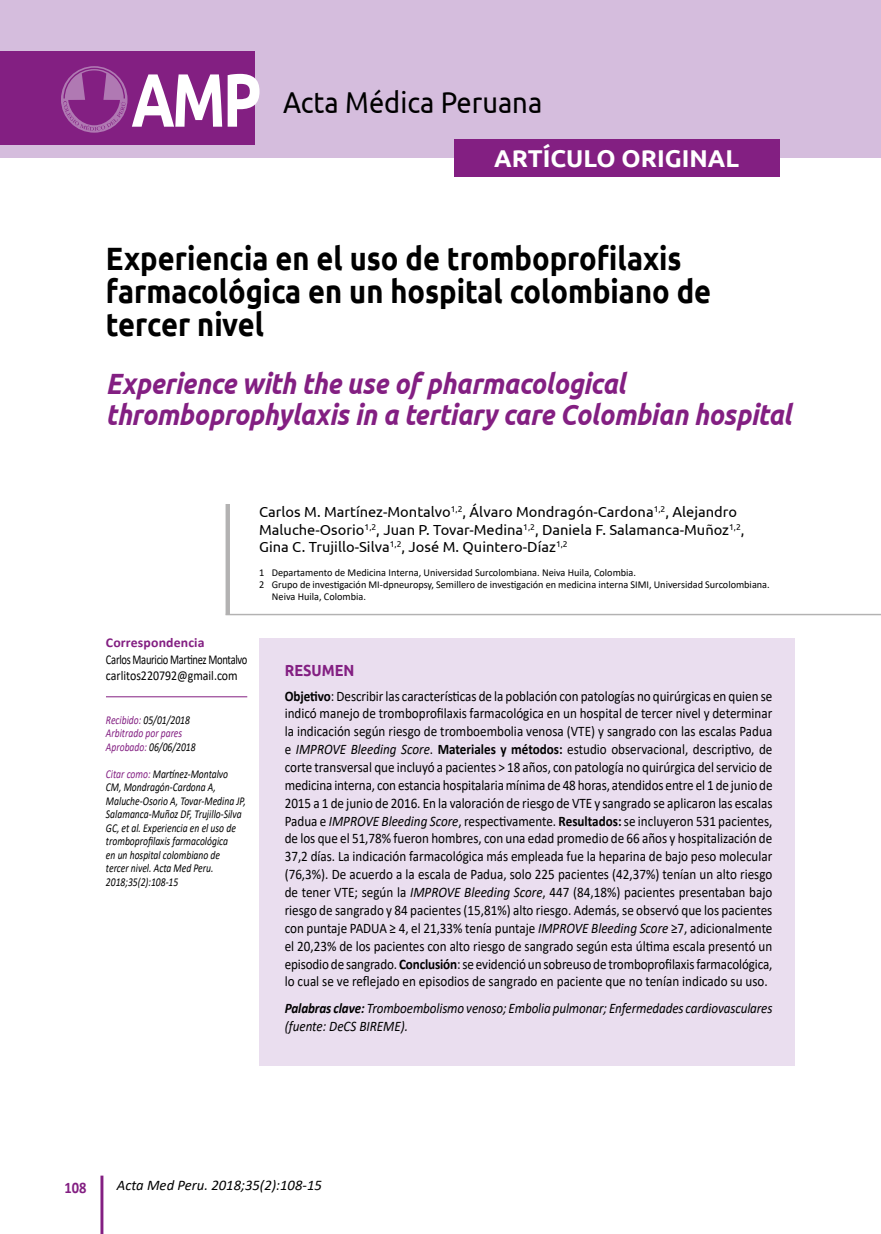
<style>
.page{position:relative;width:881px;height:1234px;background:#fff}
.page>*{position:absolute;margin:0;border:0;box-sizing:border-box;transform-origin:0 0}
.t1{font:700 75.3px "Ubuntu";color:#fff;scale:.8 1}
.t2{font:700 32.25px/33px "Ubuntu";color:#000;scale:.9 1}
.t3{font:30.15px "Ubuntu";color:#000;scale:.9 1}
.t4{font:italic 700 29.25px/31.5px "Ubuntu";letter-spacing:-.01em;color:#831f82;scale:.9 1}
.t5{font:700 24.3px "Ubuntu";color:#fff}
.t6{font:700 16.05px "Ubuntu";color:#831f82;scale:.9 1}
.t7{font:700 16.05px "Calibri";color:#831f82;scale:.9 1}
.t8{font:italic 14.7px "Calibri";color:#000}
.t9{font:14.55px/17.9px "Calibri";color:#000;text-align:justify;scale:.9 1}
.t10{font:14.55px/17.4px "Ubuntu";color:#000}
.t11{font:italic 14.55px/17.9px "Calibri";letter-spacing:-.01em;color:#000;scale:.9 1}
.t12{font:13.5px/16.5px "Calibri";letter-spacing:-.03em;color:#000;scale:.78 1}
.t13{font:700 13.5px "Calibri";letter-spacing:.01em;color:#831f82}
.t14{font:italic 12px/13.5px "Calibri";color:#000;scale:.8 1}
.t15{font:italic 12px/13.5px "Calibri";color:#831f82;scale:.8 1}
.t16{font:10.5px "Calibri";color:#000}
.s1{color:#000}
.s2{color:#831f82}
.s3{font-weight:700}
.s4{font-style:italic}
</style>
<div class="page">
<hr style="left:100px;top:1175px;width:3px;height:58px;background:#831f82">
<div style="left:0;top:0;width:880px;height:158px;background:#d5bddd"></div>
<div style="left:0;top:51px;width:254px;height:94px;background:#831f82"></div>
<svg style="left:61px;top:66px;width:66px;height:67px"></svg>
<svg style="left:63px;top:68px;width:62px;height:63px"></svg>
<div style="left:259px;top:638px;width:535px;height:427px;background:#eadeef"></div>
<div style="left:225px;top:504px;width:5px;height:110px;background:#b3b2b2"></div>
<hr style="left:225px;top:613px;width:655px;height:2px;background:#b3b2b2">
<hr style="left:106px;top:696px;width:141px;height:1px;background:#831f82">
<div style="left:454px;top:139px;width:325px;height:38px;background:#831f82"></div>
<h1 class="t1" style="left:131px;top:50px;width:164px">AMP</h1>
<h3 class="t3" style="left:283px;top:84px;width:289px">Acta Médica Peruana</h3>
<h3 class="t5" style="left:494px;top:142px;width:246px">ARTÍCULO ORIGINAL</h3>
<h2 class="t2" style="left:106px;top:240px;width:673px">Experiencia en el uso de tromboprofilaxis farmacológica en un hospital colombiano de tercer nivel</h2>
<h3 class="t4" style="left:106px;top:367px;width:763px">Experience with the use of pharmacological thromboprophylaxis in a tertiary care Colombian hospital</h3>
<p class="t10" style="left:259px;top:502px;width:486px">Carlos M. Martínez-Montalvo<sup>1,2</sup>, Álvaro Mondragón-Cardona<sup>1,2</sup>, Alejandro<br>Maluche-Osorio<sup>1,2</sup>, Juan P. Tovar-Medina<sup>1,2</sup>, Daniela F. Salamanca-Muñoz<sup>1,2</sup>,<br>Gina C. Trujillo-Silva<sup>1,2</sup>, José M. Quintero-Díaz<sup>1,2</sup></p>
<p class="t16" style="left:259px;top:565px;width:378px">1 Departamento de Medicina Interna, Universidad Surcolombiana. Neiva Huila, Colombia.</p>
<p class="t16" style="left:259px;top:577px;width:512px">2 Grupo de investigación MI-dpneuropsy, Semillero de investigación en medicina interna SIMI, Universidad Surcolombiana.</p>
<p class="t16" style="left:272px;top:589px;width:95px">Neiva Huila, Colombia.</p>
<p class="t13" style="left:106px;top:632px;width:100px">Correspondencia</p>
<p class="t12" style="left:106px;top:650px;width:183px">Carlos Mauricio Martinez Montalvo carlitos220792@gmail.com</p>
<p class="t15" style="left:106px;top:712px;width:113px">Recibido: <span class="s1">05/01/2018<br></span>Arbitrado por pares<br>Aprobado: <span class="s1">06/06/2018</span></p>
<p class="t14" style="left:106px;top:766px;width:176px"><span class="s2">Citar como:</span> Martínez-Montalvo<br>CM, Mondragón-Cardona A,<br>Maluche-Osorio A, Tovar-Medina JP,<br>Salamanca-Muñoz DF, Trujillo-Silva<br>GC, et al. Experiencia en el uso de tromboprofilaxis farmacológica<br>en un hospital colombiano de tercer nivel. Acta Med Peru.<br>2018;35(2):108-15</p>
<p class="t6" style="left:284px;top:659px;width:79px">RESUMEN</p>
<p class="t9" style="left:284px;top:686px;width:543px"><span class="s3">Objetivo</span>: Describir las características de la población con patologías no quirúrgicas en quien se indicó manejo de tromboprofilaxis farmacológica en un hospital de tercer nivel y determinar la indicación según riesgo de tromboembolia venosa (VTE) y sangrado con las escalas Padua e <span class="s4">IMPROVE Bleeding Score</span>. <span class="s3">Materiales y métodos:</span> estudio observacional, descriptivo, de corte transversal que incluyó a pacientes &gt; 18 años, con patología no quirúrgica del servicio de medicina interna, con estancia hospitalaria mínima de 48 horas, atendidos entre el 1 de junio de 2015 a 1 de junio de 2016. En la valoración de riesgo de VTE y sangrado se aplicaron las escalas Padua e <span class="s4">IMPROVE Bleeding Score</span>, respectivamente. <span class="s3">Resultados:</span> se incluyeron 531 pacientes, de los que el 51,78% fueron hombres, con una edad promedio de 66 años y hospitalización de 37,2 días. La indicación farmacológica más empleada fue la heparina de bajo peso molecular (76,3%). De acuerdo a la escala de Padua, solo 225 pacientes (42,37%) tenían un alto riesgo de tener VTE; según la <span class="s4">IMPROVE Bleeding Score</span>, 447 (84,18%) pacientes presentaban bajo riesgo de sangrado y 84 pacientes (15,81%) alto riesgo. Además, se observó que los pacientes con puntaje PADUA ≥ 4, el 21,33% tenía puntaje <span class="s4">IMPROVE Bleeding Score</span> ≥7, adicionalmente el 20,23% de los pacientes con alto riesgo de sangrado según esta última escala presentó un episodio de sangrado. <span class="s3">Conclusión</span>: se evidenció un sobreuso de tromboprofilaxis farmacológica, lo cual se ve reflejado en episodios de sangrado en paciente que no tenían indicado su uso.</p>
<p class="t11" style="left:284px;top:998px;width:543px"><span class="s3">Palabras clave:</span> Tromboembolismo venoso; Embolia pulmonar; Enfermedades cardiovasculares (fuente: DeCS BIREME).</p>
<p class="t8" style="left:117px;top:1174px;width:206px">Acta Med Peru. 2018;35(2):108-15</p>
<p class="t7" style="left:64px;top:1175px;width:26px">108</p>
<p class="t8" style="left:281px;top:1174px;width:32px">XXXX</p>
</div>
